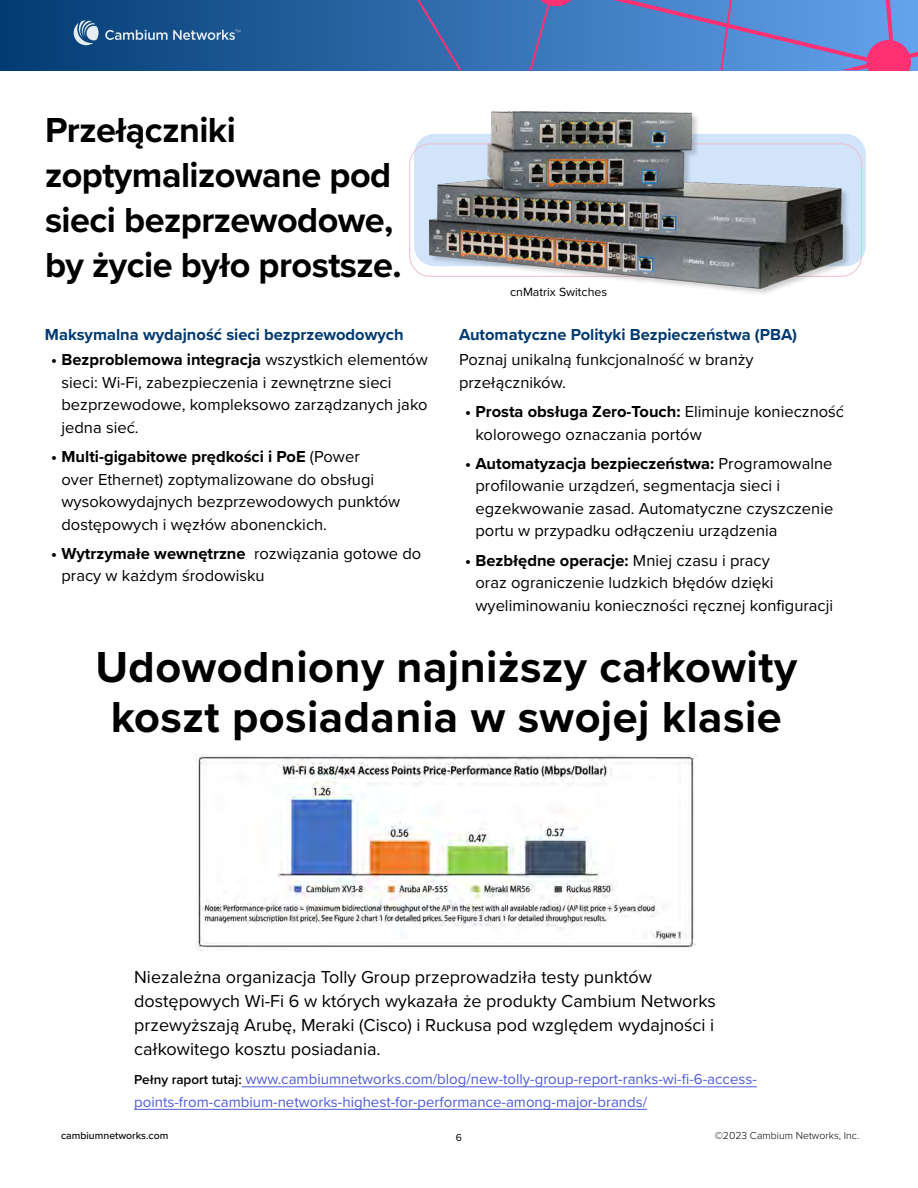
<style>
.page{position:relative;width:918px;height:1188px;background:#fff}
.page>*{position:absolute;margin:0;border:0;box-sizing:border-box;transform-origin:0 0}
.t1{font:700 45px/49.5px "Proxima Nova";letter-spacing:.01em;color:#000;text-align:center}
.t2{font:700 36px/45px "Proxima Nova";letter-spacing:-.015em;color:#000}
.t3{font:18px/24px "Proxima Nova";color:#000}
.t4{font:16.5px/22.5px "Proxima Nova";color:#000}
.t5{font:700 16.5px "Proxima Nova";color:#003a70}
.t6{font:15px/22.5px "Proxima Nova";color:#4f5cd6}
.t7{font:12.3px "Proxima Nova";color:#000}
.t8{font:300 10.5px "Proxima Nova";color:#000}
.t9{font:500 10.5px "Proxima Nova";color:#000}
.t10{font:10.5px "Proxima Nova";color:#000}
.s1{font-weight:700}
.s2{font-weight:600;font-size:13.5px;color:#000}
</style>
<div class="page">
<svg style="left:0;top:0;width:529px;height:70px;background:#1c5793"></svg>
<div style="left:409px;top:0;width:52px;height:70px;background:#306cac"></div>
<svg style="left:529px;top:0;width:389px;height:70px;background:#6082c8"></svg>
<svg style="left:105px;top:30px;width:135px;height:10px"></svg>
<svg style="left:74px;top:20px;width:25px;height:25px"></svg>
<img style="left:409px;top:111px;width:455px;height:182px">
<hr style="left:242px;top:1086px;width:515px;height:1px;background:#4f5cd6">
<hr style="left:134px;top:1109px;width:513px;height:1px;background:#4f5cd6">
<img style="left:196px;top:754px;width:501px;height:196px">
<div style="left:204px;top:924px;width:188px;height:16px;background:#fff"></div>
<h2 class="t2" style="left:45px;top:107px;width:358px">Przełączniki zoptymalizowane pod sieci bezprzewodowe, by życie było prostsze.</h2>
<p class="t5" style="left:45px;top:322px;width:360px">Maksymalna wydajność sieci bezprzewodowych</p>
<p class="t4" style="left:61px;top:348px;width:368px;text-indent:-10px"><span class="s1">• Bezproblemowa integracja</span> wszystkich elementów sieci: Wi-Fi, zabezpieczenia i zewnętrzne sieci bezprzewodowe, kompleksowo zarządzanych jako jedna sieć.</p>
<p class="t4" style="left:61px;top:445px;width:340px;text-indent:-10px"><span class="s1">• Multi-gigabitowe prędkości i PoE</span> (Power<br>over Ethernet) zoptymalizowane do obsługi wysokowydajnych bezprzewodowych punktów dostępowych i węzłów abonenckich.</p>
<p class="t4" style="left:61px;top:541px;width:361px;text-indent:-10px"><span class="s1">• Wytrzymałe wewnętrzne</span> rozwiązania gotowe do pracy w każdym środowisku</p>
<p class="t7" style="left:510px;top:283px;width:98px">cnMatrix Switches</p>
<p class="t5" style="left:459px;top:322px;width:340px">Automatyczne Polityki Bezpieczeństwa (PBA)</p>
<p class="t4" style="left:459px;top:348px;width:296px">Poznaj unikalną funkcjonalność w branży przełączników.</p>
<p class="t4" style="left:476px;top:400px;width:370px;text-indent:-10px"><span class="s1">• Prosta obsługa Zero-Touch:</span> Eliminuje konieczność kolorowego oznaczania portów</p>
<p class="t4" style="left:476px;top:451px;width:359px;text-indent:-10px"><span class="s1">• Automatyzacja bezpieczeństwa:</span> Programowalne profilowanie urządzeń, segmentacja sieci i egzekwowanie zasad. Automatyczne czyszczenie portu w przypadku odłączeniu urządzenia</p>
<p class="t4" style="left:476px;top:548px;width:359px;text-indent:-10px"><span class="s1">• Bezbłędne operacje:</span> Mniej czasu i pracy<br>oraz ograniczenie ludzkich błędów dzięki wyeliminowaniu konieczności ręcznej konfiguracji</p>
<h1 class="t1" style="left:95px;top:641px;width:703px">Udowodniony najniższy całkowity koszt posiadania w swojej klasie</h1>
<p class="t3" style="left:134px;top:964px;width:583px">Niezależna organizacja Tolly Group przeprowadziła testy punktów dostępowych Wi-Fi 6 w których wykazała że produkty Cambium Networks przewyższają Arubę, Meraki (Cisco) i Ruckusa pod względem wydajności i całkowitego kosztu posiadania.</p>
<p class="t6" style="left:134px;top:1068px;width:624px"><span class="s2">Pełny raport tutaj:</span> www.cambiumnetworks.com/blog/new-tolly-group-report-ranks-wi-fi-6-access&shy;points-from-cambium-networks-highest-for-performance-among-major-brands/</p>
<p class="t9" style="left:61px;top:1128px;width:109px">cambiumnetworks.com</p>
<p class="t10" style="left:456px;top:1130px;width:8px">6</p>
<p class="t8" style="left:715px;top:1128px;width:146px">©2023 Cambium Networks, Inc.</p>
</div>
